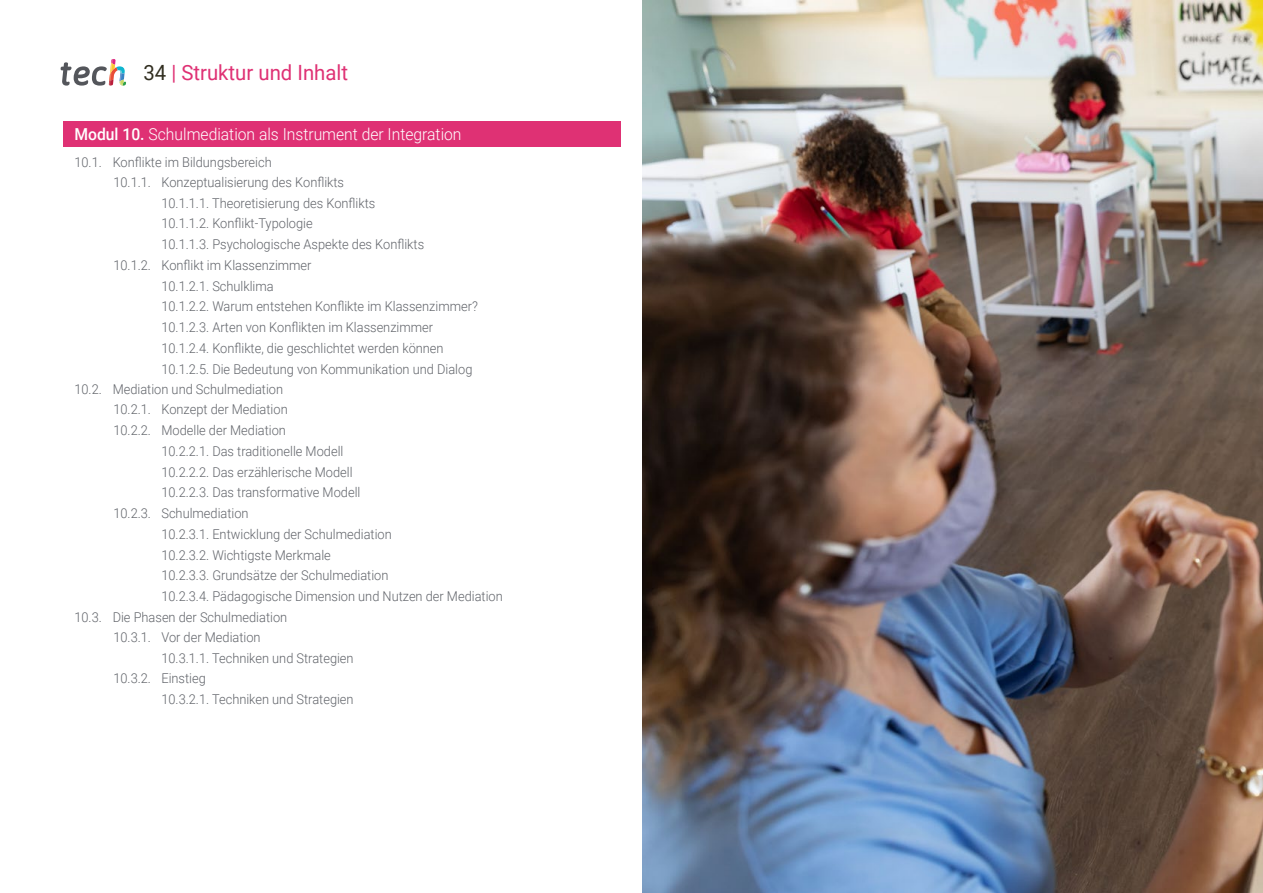
<style>
.page{position:relative;width:1263px;height:893px;background:#fff}
.page>*{position:absolute;margin:0;border:0;box-sizing:border-box;transform-origin:0 0}
.t1{font:21px "Roboto";color:#df3174}
.t2{font:300 16.5px "Roboto";color:#fff;scale:.95 1}
.t3{font:300 13.5px "Roboto";color:#61646a;scale:.95 1}
.s1{color:#312e20}
.s2{font-weight:500}
</style>
<div class="page">
<svg style="left:61px;top:59px;width:65px;height:27px"></svg>
<div style="left:63px;top:121px;width:558px;height:25px;background:#df3174"></div>
<img style="left:642px;top:0;width:621px;height:893px">
<h1 class="t1" style="left:144px;top:57px;width:206px"><span class="s1">34</span> | Struktur und Inhalt</h1>
<p class="t2" style="left:74px;top:123px;width:409px"><span class="s2">Modul 10.</span> Schulmediation als Instrument der Integration</p>
<p class="t3" style="left:74px;top:152px;width:209px">10.1. Konflikte im Bildungsbereich</p>
<p class="t3" style="left:113px;top:173px;width:244px">10.1.1. Konzeptualisierung des Konflikts</p>
<p class="t3" style="left:161px;top:193px;width:227px">10.1.1.1. Theoretisierung des Konflikts</p>
<p class="t3" style="left:161px;top:214px;width:161px">10.1.1.2. Konflikt-Typologie</p>
<p class="t3" style="left:161px;top:235px;width:278px">10.1.1.3. Psychologische Aspekte des Konflikts</p>
<p class="t3" style="left:113px;top:256px;width:210px">10.1.2. Konflikt im Klassenzimmer</p>
<p class="t3" style="left:161px;top:276px;width:120px">10.1.2.1. Schulklima</p>
<p class="t3" style="left:161px;top:297px;width:335px">10.1.2.2. Warum entstehen Konflikte im Klassenzimmer?</p>
<p class="t3" style="left:161px;top:318px;width:287px">10.1.2.3. Arten von Konflikten im Klassenzimmer</p>
<p class="t3" style="left:161px;top:339px;width:298px">10.1.2.4. Konflikte, die geschlichtet werden können</p>
<p class="t3" style="left:161px;top:359px;width:329px">10.1.2.5. Die Bedeutung von Kommunikation und Dialog</p>
<p class="t3" style="left:74px;top:380px;width:221px">10.2. Mediation und Schulmediation</p>
<p class="t3" style="left:113px;top:400px;width:185px">10.2.1. Konzept der Mediation</p>
<p class="t3" style="left:113px;top:421px;width:183px">10.2.2. Modelle der Mediation</p>
<p class="t3" style="left:161px;top:442px;width:193px">10.2.2.1. Das traditionelle Modell</p>
<p class="t3" style="left:161px;top:462px;width:203px">10.2.2.2. Das erzählerische Modell</p>
<p class="t3" style="left:161px;top:483px;width:211px">10.2.2.3. Das transformative Modell</p>
<p class="t3" style="left:113px;top:504px;width:144px">10.2.3. Schulmediation</p>
<p class="t3" style="left:161px;top:525px;width:244px">10.2.3.1. Entwicklung der Schulmediation</p>
<p class="t3" style="left:161px;top:545px;width:180px">10.2.3.2. Wichtigste Merkmale</p>
<p class="t3" style="left:161px;top:566px;width:240px">10.2.3.3. Grundsätze der Schulmediation</p>
<p class="t3" style="left:161px;top:587px;width:361px">10.2.3.4. Pädagogische Dimension und Nutzen der Mediation</p>
<p class="t3" style="left:74px;top:607px;width:226px">10.3. Die Phasen der Schulmediation</p>
<p class="t3" style="left:113px;top:628px;width:156px">10.3.1. Vor der Mediation</p>
<p class="t3" style="left:161px;top:648px;width:204px">10.3.1.1. Techniken und Strategien</p>
<p class="t3" style="left:113px;top:669px;width:99px">10.3.2. Einstieg</p>
<p class="t3" style="left:161px;top:690px;width:204px">10.3.2.1. Techniken und Strategien</p>
</div>
